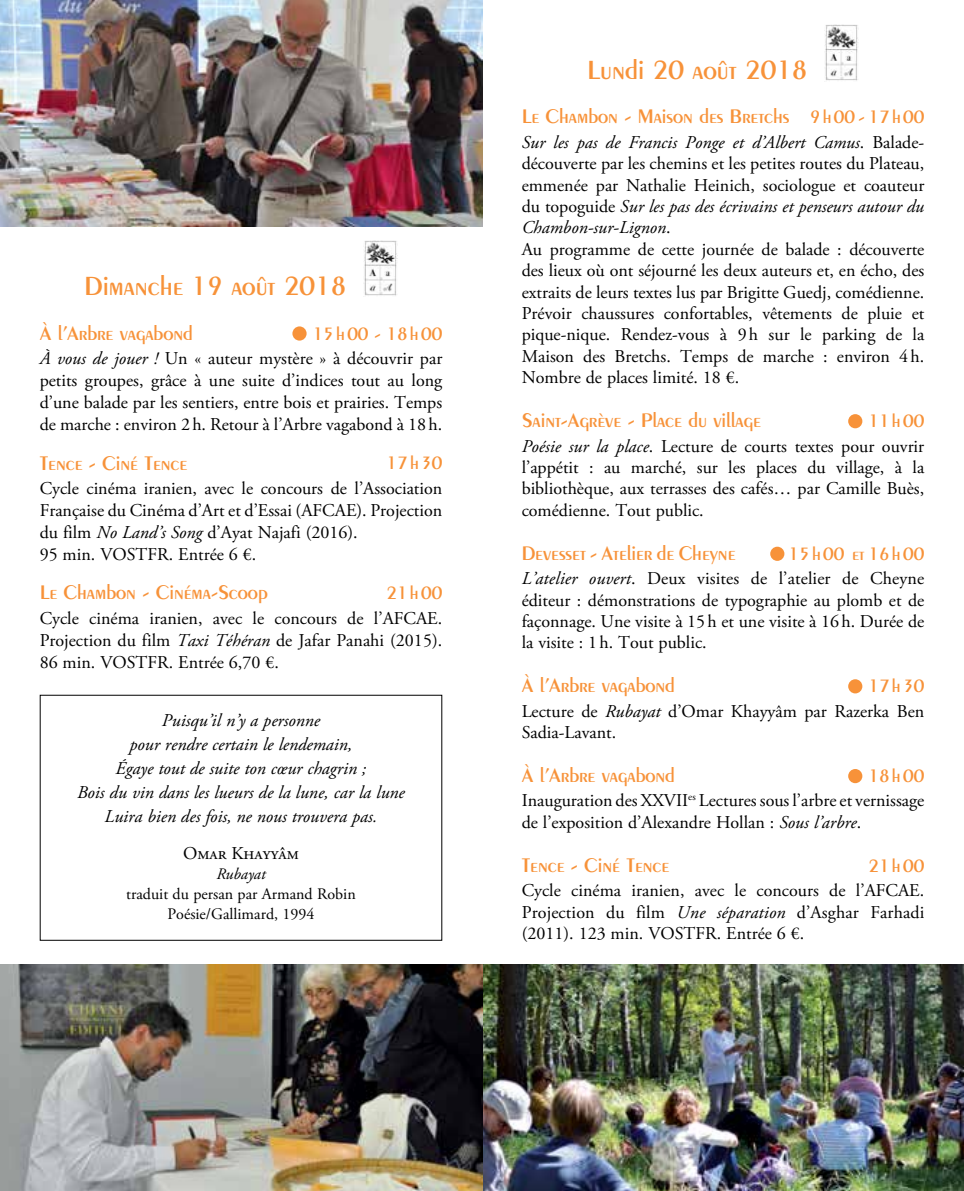
<style>
.page{position:relative;width:964px;height:1191px;background:#fff}
.page>*{position:absolute;margin:0;border:0;box-sizing:border-box;transform-origin:0 0}
.t1{font:600 28px "Peignot";color:#f79239}
.t2{font:600 21px "Peignot";color:#f79239}
.t3{font:600 19px "Peignot";color:#f79239}
.t4{font:600 19px "Peignot";letter-spacing:.06em;color:#f79239}
.t5{font:18px/21.4px "Adobe Garamond Pro";color:#000;text-align:justify}
.t6{font:italic 18px/24px "Adobe Garamond Pro";color:#000;text-align:center}
.t7{font:16px/20px "Adobe Garamond Pro";color:#000;text-align:center}
.t8{font:italic 16px "Adobe Garamond Pro";color:#000}
.s1{font-style:italic}
.s2{font-size:19px}
</style>
<div class="page">
<img style="left:363px;top:240px;width:34px;height:56px">
<div style="left:292px;top:326px;width:15px;height:14px;background:#f79239;border-radius:50%"></div>
<img style="left:825px;top:25px;width:34px;height:56px">
<div style="left:848px;top:414px;width:14px;height:14px;background:#f79239;border-radius:50%"></div>
<div style="left:770px;top:546px;width:14px;height:15px;background:#f79239;border-radius:50%"></div>
<div style="left:848px;top:679px;width:14px;height:14px;background:#f79239;border-radius:50%"></div>
<div style="left:848px;top:769px;width:14px;height:14px;background:#f79239;border-radius:50%"></div>
<img style="left:482px;top:964px;width:482px;height:227px">
<img style="left:0;top:964px;width:482px;height:227px">
<img style="left:0;top:0;width:482px;height:227px">
<h1 class="t1" style="left:85px;top:269px;width:263px">Dimanche 19 août 2018</h1>
<p class="t2" style="left:40px;top:320px;width:155px">À l’Arbre vagabond</p>
<p class="t4" style="left:313px;top:322px;width:131px">15h00 - 18h00</p>
<p class="t5" style="left:40px;top:348px;width:404px;line-height:22px"><span class="s1">À vous de jouer !</span> Un « auteur mystère » à découvrir par petits groupes, grâce à une suite d’indices tout au long d’une balade par les sentiers, entre bois et prairies. Temps de marche : environ 2h. Retour à l’Arbre vagabond à 18h.</p>
<p class="t2" style="left:40px;top:450px;width:149px">Tence - Ciné Tence</p>
<p class="t3" style="left:386px;top:452px;width:57px">17h30</p>
<p class="t5" style="left:40px;top:478px;width:404px;line-height:22px;text-align:left">Cycle cinéma iranien, avec le concours de l’Association Française du Cinéma d’Art et d’Essai (AFCAE). Projection du film <span class="s1">No Land’s Song</span> d’Ayat Najafi (2016).<br>95 min. VOSTFR. Entrée 6 €.</p>
<p class="t2" style="left:40px;top:580px;width:230px">Le Chambon - Cinéma-Scoop</p>
<p class="t3" style="left:386px;top:582px;width:57px">21h00</p>
<p class="t5" style="left:40px;top:608px;width:404px;line-height:22px">Cycle cinéma iranien, avec le concours de l’AFCAE.<br>Projection du film <span class="s1">Taxi Téhéran</span> de Jafar Panahi (2015).<br>86 min. VOSTFR. Entrée 6,70 €.</p>
<p class="t6" style="left:77px;top:709px;width:329px">Puisqu’il n’y a personne<br>pour rendre certain le lendemain,<br>Égaye tout de suite ton cœur chagrin ;<br>Bois du vin dans les lueurs de la lune, car la lune Luira bien des fois, ne nous trouvera pas.</p>
<p class="t5" style="left:183px;top:843px;width:117px">Omar Khayyâm</p>
<p class="t8" style="left:216px;top:864px;width:51px">Rubayat</p>
<p class="t7" style="left:126px;top:885px;width:231px">traduit du persan par Armand Robin<br>Poésie/Gallimard, 1994</p>
<h1 class="t1" style="left:587px;top:54px;width:222px">Lundi 20 août 2018</h1>
<p class="t2" style="left:522px;top:104px;width:404px">Le Chambon - Maison des Bretchs <span class="s2">9h00 - 17h00</span></p>
<p class="t5" style="left:522px;top:132px;width:404px;text-align:left"><span class="s1">Sur les pas de Francis Ponge et d’Albert Camus</span>. Balade&shy;découverte par les chemins et les petites routes du Plateau, emmenée par Nathalie Heinich, sociologue et coauteur du topoguide <span class="s1">Sur les pas des écrivains et penseurs autour du Chambon-sur-Lignon</span>.<br>Au programme de cette journée de balade : découverte des lieux où ont séjourné les deux auteurs et, en écho, des extraits de leurs textes lus par Brigitte Guedj, comédienne.<br>Prévoir chaussures confortables, vêtements de pluie et pique-nique. Rendez-vous à 9h sur le parking de la Maison des Bretchs. Temps de marche : environ 4h.<br>Nombre de places limité. 18 €.</p>
<p class="t2" style="left:522px;top:408px;width:241px">Saint-Agrève - Place du village</p>
<p class="t3" style="left:868px;top:410px;width:57px">11h00</p>
<p class="t5" style="left:522px;top:436px;width:404px"><span class="s1">Poésie sur la place</span>. Lecture de courts textes pour ouvrir l’appétit : au marché, sur les places du village, à la bibliothèque, aux terrasses des cafés… par Camille Buès, comédienne. Tout public.</p>
<p class="t2" style="left:522px;top:540px;width:215px">Devesset - Atelier de Cheyne</p>
<p class="t3" style="left:788px;top:542px;width:137px">15h00 et 16h00</p>
<p class="t5" style="left:522px;top:568px;width:404px"><span class="s1">L’atelier ouvert</span>. Deux visites de l’atelier de Cheyne éditeur : démonstrations de typographie au plomb et de façonnage. Une visite à 15h et une visite à 16h. Durée de la visite : 1h. Tout public.</p>
<p class="t2" style="left:522px;top:673px;width:155px">À l’Arbre vagabond</p>
<p class="t3" style="left:868px;top:675px;width:57px">17h30</p>
<p class="t5" style="left:522px;top:701px;width:404px">Lecture de <span class="s1">Rubayat</span> d’Omar Khayyâm par Razerka Ben<br>Sadia-Lavant.</p>
<p class="t2" style="left:522px;top:763px;width:155px">À l’Arbre vagabond</p>
<p class="t3" style="left:868px;top:764px;width:57px">18h00</p>
<p class="t5" style="left:522px;top:790px;width:404px">Inauguration des XXVII<sup>es</sup> Lectures sous l’arbre et vernissage de l’exposition d’Alexandre Hollan : <span class="s1">Sous l’arbre</span>.</p>
<p class="t2" style="left:522px;top:852px;width:149px">Tence - Ciné Tence</p>
<p class="t3" style="left:868px;top:854px;width:57px">21h00</p>
<p class="t5" style="left:522px;top:880px;width:404px">Cycle cinéma iranien, avec le concours de l’AFCAE.<br>Projection du film <span class="s1">Une séparation</span> d’Asghar Farhadi (2011). 123 min. VOSTFR. Entrée 6 €.</p>
</div>
